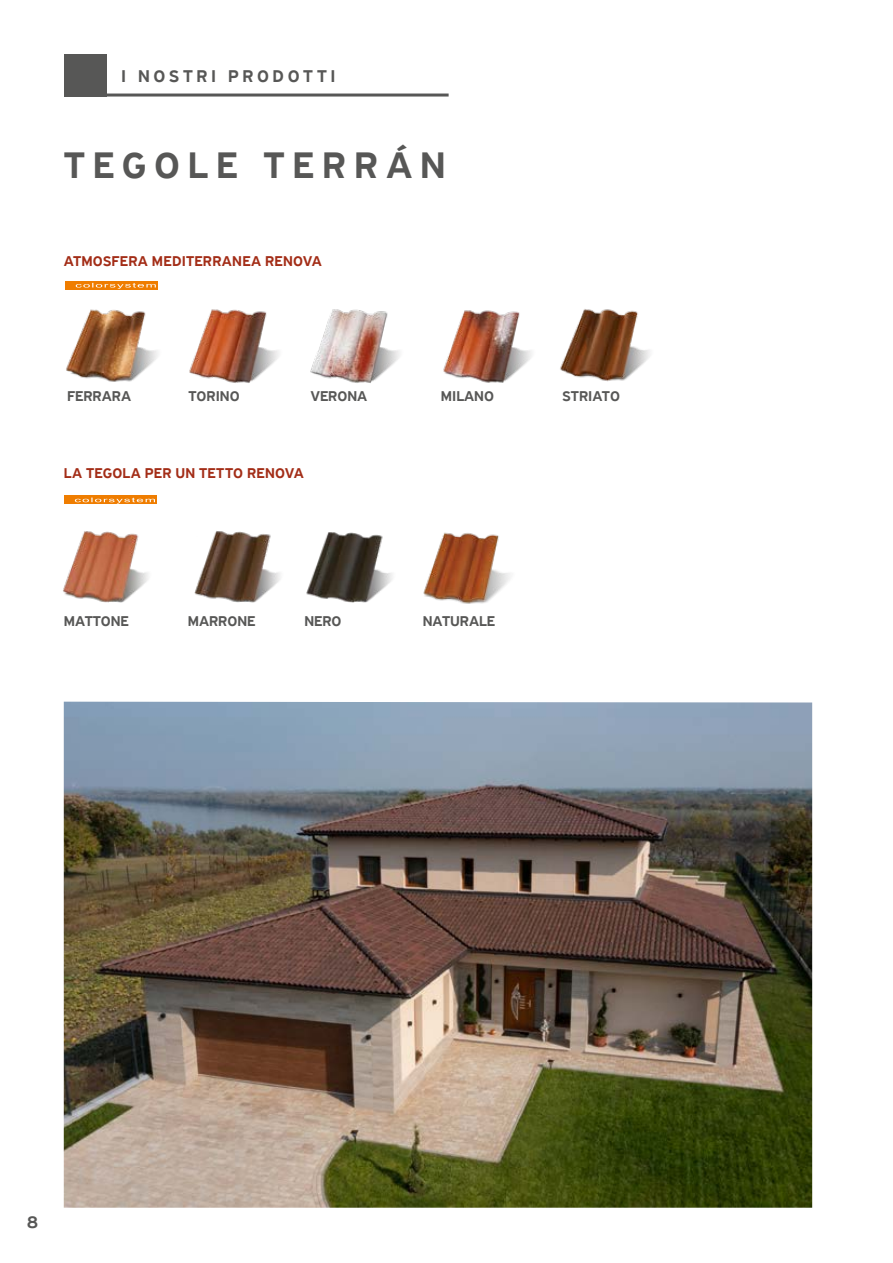
<style>
.page{position:relative;width:893px;height:1263px;background:#fff}
.page>*{position:absolute;margin:0;border:0;box-sizing:border-box;transform-origin:0 0}
.t1{font:500 39px "PF Highway Sans Pro";letter-spacing:.205em;color:#575756}
.t2{font:500 18px "PF Highway Sans Pro";letter-spacing:.205em;color:#575756}
.t3{font:500 15px "PF Highway Sans Pro";color:#575756}
.t4{font:500 15px "PF Highway Sans Pro";letter-spacing:.015em;color:#a32d17}
</style>
<div class="page">
<div style="left:64px;top:54px;width:42px;height:43px;background:#575756"></div>
<hr style="left:106px;top:94px;width:343px;height:3px;background:#575756">
<img style="left:63px;top:531px;width:85px;height:72px">
<img style="left:194px;top:531px;width:86px;height:72px">
<img style="left:306px;top:532px;width:87px;height:71px">
<img style="left:423px;top:532px;width:87px;height:72px">
<div style="left:64px;top:496px;width:93px;height:8px;background:#ef7d00"></div>
<svg style="left:75px;top:498px;width:80px;height:5px"></svg>
<div style="left:65px;top:281px;width:93px;height:8px;background:#ef7d00"></div>
<svg style="left:76px;top:283px;width:80px;height:6px"></svg>
<img style="left:66px;top:309px;width:92px;height:73px">
<img style="left:310px;top:309px;width:90px;height:74px">
<img style="left:189px;top:309px;width:90px;height:74px">
<img style="left:443px;top:310px;width:89px;height:73px">
<img style="left:560px;top:309px;width:90px;height:73px">
<img style="left:64px;top:702px;width:748px;height:506px">
<p class="t2" style="left:121px;top:66px;width:216px">I NOSTRI PRODOTTI</p>
<h1 class="t1" style="left:64px;top:142px;width:383px">TEGOLE TERRÁN</h1>
<p class="t4" style="left:64px;top:253px;width:260px">ATMOSFERA MEDITERRANEA RENOVA</p>
<p class="t3" style="left:67px;top:388px;width:65px">FERRARA</p>
<p class="t3" style="left:188px;top:388px;width:53px">TORINO</p>
<p class="t3" style="left:310px;top:387px;width:58px">VERONA</p>
<p class="t3" style="left:441px;top:387px;width:55px">MILANO</p>
<p class="t3" style="left:562px;top:387px;width:59px">STRIATO</p>
<p class="t4" style="left:64px;top:464px;width:241px">LA TEGOLA PER UN TETTO RENOVA</p>
<p class="t3" style="left:64px;top:612px;width:67px">MATTONE</p>
<p class="t3" style="left:188px;top:612px;width:69px">MARRONE</p>
<p class="t3" style="left:304px;top:612px;width:39px">NERO</p>
<p class="t3" style="left:423px;top:612px;width:74px">NATURALE</p>
<p class="t2" style="left:27px;top:1212px;width:13px">8</p>
</div>
